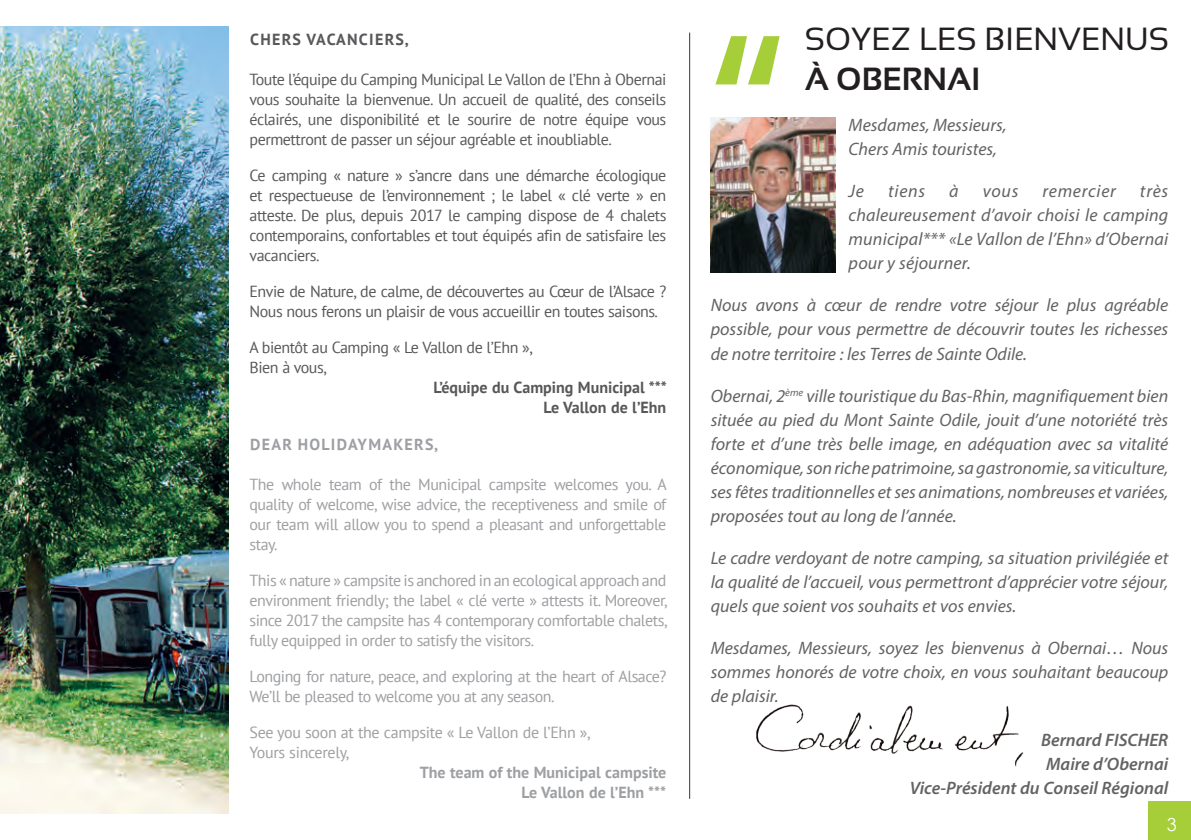
<style>
.page{position:relative;width:1191px;height:840px;background:#fff}
.page>*{position:absolute;margin:0;border:0;box-sizing:border-box;transform-origin:0 0}
.t1{font:32px "Sansation";color:#231f20}
.t2{font:700 32px "Sansation";color:#231f20}
.t3{font:italic 18px/24px "Myriad Pro";color:#636366;text-align:justify}
.t4{font:italic 600 18px/24px "Myriad Pro";color:#636366;text-align:right}
.t5{font:italic 18px "Myriad Pro";letter-spacing:.04em;color:#636366}
.t6{font:18px "Century Gothic";color:#fff}
.t7{font:16px/20px "PT Sans";letter-spacing:-.03em;color:#57585a;text-align:justify}
.t8{font:16px/20px "PT Sans";letter-spacing:-.03em;color:#9d9fa2;text-align:justify}
.t9{font:700 16px/20px "PT Sans";color:#9d9fa2;text-align:right}
.t10{font:700 16px/20px "PT Sans";color:#57585a;text-align:right}
.t11{font:700 16px "PT Sans";letter-spacing:.08em;color:#9d9fa2}
.t12{font:700 16px "PT Sans";letter-spacing:.08em;color:#57585a}
</style>
<div class="page">
<img style="left:756px;top:704px;width:268px;height:63px">
<hr style="left:689px;top:33px;width:1px;height:765px;background:#57585a">
<svg style="left:715px;top:36px;width:64px;height:48px"></svg>
<div style="left:1148px;top:801px;width:43px;height:38px;background:#a6ce39"></div>
<img style="left:710px;top:118px;width:126px;height:154px">
<img style="left:0;top:27px;width:229px;height:785px">
<p class="t12" style="left:250px;top:28px;width:160px">CHERS VACANCIERS,</p>
<p class="t7" style="left:249px;top:69px;width:418px">Toute l’équipe du Camping Municipal Le Vallon de l’Ehn à Obernai vous souhaite la bienvenue. Un accueil de qualité, des conseils éclairés, une disponibilité et le sourire de notre équipe vous permettront de passer un séjour agréable et inoubliable.</p>
<p class="t7" style="left:249px;top:165px;width:418px">Ce camping « nature » s’ancre dans une démarche écologique et respectueuse de l’environnement ; le label « clé verte » en atteste. De plus, depuis 2017 le camping dispose de 4 chalets contemporains, confortables et tout équipés afin de satisfaire les vacanciers.</p>
<p class="t7" style="left:249px;top:281px;width:418px">Envie de Nature, de calme, de découvertes au Cœur de l’Alsace ?<br>Nous nous ferons un plaisir de vous accueillir en toutes saisons.</p>
<p class="t7" style="left:249px;top:337px;width:285px">A bientôt au Camping « Le Vallon de l’Ehn »,<br>Bien à vous,</p>
<p class="t10" style="left:433px;top:377px;width:235px">L’équipe du Camping Municipal ***<br>Le Vallon de l’Ehn</p>
<p class="t11" style="left:250px;top:433px;width:190px">DEAR HOLIDAYMAKERS,</p>
<p class="t8" style="left:249px;top:473px;width:419px">The whole team of the Municipal campsite welcomes you. A quality of welcome, wise advice, the receptiveness and smile of our team will allow you to spend a pleasant and unforgettable stay.</p>
<p class="t8" style="left:249px;top:569px;width:419px">This « nature » campsite is anchored in an ecological approach and environment friendly; the label « clé verte » attests it. Moreover, since 2017 the campsite has 4 contemporary comfortable chalets, fully equipped in order to satisfy the visitors.</p>
<p class="t8" style="left:249px;top:665px;width:418px">Longing for nature, peace, and exploring at the heart of Alsace?<br>We’ll be pleased to welcome you at any season.</p>
<p class="t8" style="left:249px;top:721px;width:343px">See you soon at the campsite « Le Vallon de l’Ehn »,<br>Yours sincerely,</p>
<p class="t9" style="left:420px;top:761px;width:248px">The team of the Municipal campsite<br>Le Vallon de l’Ehn ***</p>
<h1 class="t1" style="left:805px;top:21px;width:365px">SOYEZ LES BIENVENUS</h1>
<h1 class="t2" style="left:805px;top:61px;width:177px">À OBERNAI</h1>
<p class="t3" style="left:848px;top:113px;width:159px">Mesdames, Messieurs,<br>Chers Amis touristes,</p>
<p class="t3" style="left:848px;top:179px;width:17px">Je</p>
<p class="t3" style="left:888px;top:179px;width:39px">tiens</p>
<p class="t3" style="left:949px;top:179px;width:11px">à</p>
<p class="t3" style="left:982px;top:179px;width:37px">vous</p>
<p class="t5" style="left:1042px;top:180px;width:75px">remercier</p>
<p class="t3" style="left:848px;top:179px;width:321px;text-indent:291px">très chaleureusement d’avoir choisi le camping municipal*** «Le Vallon de l’Ehn» d’Obernai pour y séjourner.</p>
<p class="t3" style="left:710px;top:293px;width:459px">Nous avons à cœur de rendre votre séjour le plus agréable possible, pour vous permettre de découvrir toutes les richesses de notre territoire : les Terres de Sainte Odile.</p>
<p class="t3" style="left:710px;top:383px;width:459px">Obernai, 2<sup>ème</sup> ville touristique du Bas-Rhin, magnifiquement bien située au pied du Mont Sainte Odile, jouit d’une notoriété très forte et d’une très belle image, en adéquation avec sa vitalité économique, son riche patrimoine, sa gastronomie, sa viticulture, ses fêtes traditionnelles et ses animations, nombreuses et variées, proposées tout au long de l’année.</p>
<p class="t3" style="left:710px;top:545px;width:459px">Le cadre verdoyant de notre camping, sa situation privilégiée et la qualité de l’accueil, vous permettront d’apprécier votre séjour, quels que soient vos souhaits et vos envies.</p>
<p class="t3" style="left:710px;top:635px;width:459px">Mesdames, Messieurs, soyez les bienvenus à Obernai… Nous sommes honorés de votre choix, en vous souhaitant beaucoup de plaisir.</p>
<p class="t4" style="left:909px;top:727px;width:260px">Bernard FISCHER<br>Maire d’Obernai<br>Vice-Président du Conseil Régional</p>
<p class="t6" style="left:1166px;top:812px;width:11px">3</p>
</div>
